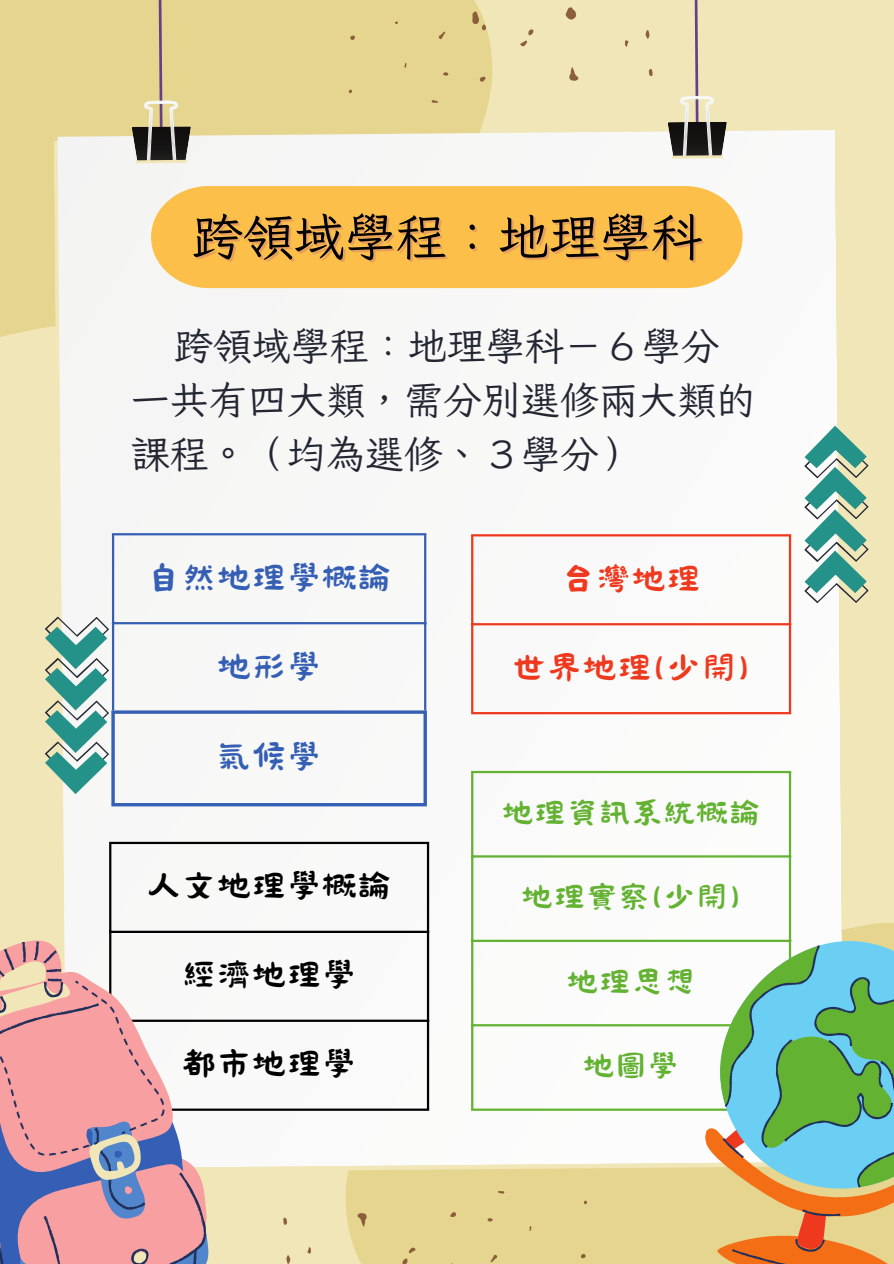
<style>
.page{position:relative;width:894px;height:1264px;background:#fff}
.page>*{position:absolute;margin:0;border:0;box-sizing:border-box;transform-origin:0 0}
.t1{font:51px "Iansui 094";color:#000}
.t2{font:39px/54px "Iansui 094";color:#242733}
.t3{font:39px "Canva Li CN";color:#000}
.t4{font:39px "Canva Li CN";color:#355fb5}
.t5{font:39px "Canva Li CN";color:#ef391f}
.t6{font:36px "Canva Li CN";color:#63b231}
</style>
<div class="page">
<div style="left:0;top:0;width:893px;height:1263px;background:#f1e6b8"></div>
<div style="left:0;top:0;width:493px;height:337px;background:#e6d58f"></div>
<div style="left:345px;top:1172px;width:336px;height:91px;background:#e6d58f"></div>
<div style="left:57px;top:130px;width:785px;height:1038px;background:#f9f9f8"></div>
<svg style="left:132px;top:0;width:59px;height:163px;background:#bfb281"></svg>
<hr style="left:136px;top:160px;width:51px;height:3px;background:#f1e6b8">
<svg style="left:667px;top:0;width:59px;height:158px"></svg>
<svg style="left:671px;top:155px;width:51px;height:4px"></svg>
<div style="left:151px;top:186px;width:591px;height:102px;background:#fcbf49"></div>
<hr style="left:471px;top:536px;width:2px;height:176px;background:#ef391f">
<hr style="left:788px;top:536px;width:2px;height:176px;background:#ef391f">
<hr style="left:471px;top:534px;width:319px;height:2px;background:#ef391f">
<hr style="left:471px;top:623px;width:319px;height:2px;background:#ef391f">
<hr style="left:471px;top:712px;width:319px;height:2px;background:#ef391f">
<hr style="left:109px;top:844px;width:2px;height:264px;background:#000">
<hr style="left:427px;top:844px;width:2px;height:264px;background:#000">
<hr style="left:109px;top:841px;width:320px;height:3px;background:#000">
<hr style="left:109px;top:930px;width:320px;height:3px;background:#000">
<hr style="left:109px;top:1019px;width:320px;height:2px;background:#000">
<hr style="left:109px;top:1108px;width:320px;height:2px;background:#000">
<svg style="left:0;top:941px;width:206px;height:322px;background:#d9acb6"></svg>
<hr style="left:471px;top:773px;width:2px;height:335px;background:#63b231">
<hr style="left:788px;top:773px;width:2px;height:335px;background:#63b231">
<hr style="left:471px;top:771px;width:319px;height:2px;background:#63b231">
<hr style="left:471px;top:855px;width:319px;height:2px;background:#63b231">
<hr style="left:471px;top:939px;width:319px;height:3px;background:#63b231">
<hr style="left:471px;top:1024px;width:319px;height:2px;background:#63b231">
<hr style="left:471px;top:1108px;width:319px;height:2px;background:#63b231">
<svg style="left:681px;top:916px;width:212px;height:347px;background:#f4f1dd"></svg>
<svg style="left:696px;top:933px;width:197px;height:330px;background:#a2bf98"></svg>
<svg style="left:565px;top:7px;width:11px;height:13px"></svg>
<svg style="left:569px;top:67px;width:9px;height:14px"></svg>
<svg style="left:645px;top:30px;width:4px;height:9px"></svg>
<svg style="left:438px;top:32px;width:7px;height:7px"></svg>
<svg style="left:520px;top:29px;width:13px;height:17px"></svg>
<svg style="left:648px;top:69px;width:4px;height:7px"></svg>
<svg style="left:479px;top:77px;width:6px;height:5px"></svg>
<svg style="left:625px;top:40px;width:3px;height:7px"></svg>
<svg style="left:472px;top:11px;width:14px;height:19px"></svg>
<svg style="left:350px;top:36px;width:5px;height:4px"></svg>
<svg style="left:443px;top:72px;width:5px;height:4px"></svg>
<svg style="left:431px;top:100px;width:7px;height:3px"></svg>
<svg style="left:348px;top:89px;width:4px;height:4px"></svg>
<svg style="left:357px;top:1212px;width:10px;height:14px"></svg>
<svg style="left:286px;top:1255px;width:4px;height:8px"></svg>
<svg style="left:490px;top:1254px;width:7px;height:8px"></svg>
<svg style="left:402px;top:1247px;width:13px;height:16px"></svg>
<svg style="left:283px;top:1217px;width:4px;height:7px"></svg>
<svg style="left:450px;top:1211px;width:6px;height:6px"></svg>
<svg style="left:307px;top:1247px;width:4px;height:6px"></svg>
<svg style="left:580px;top:1253px;width:5px;height:5px"></svg>
<svg style="left:487px;top:1218px;width:5px;height:3px"></svg>
<svg style="left:498px;top:1190px;width:6px;height:3px"></svg>
<svg style="left:583px;top:1200px;width:4px;height:4px"></svg>
<svg style="left:804px;top:425px;width:64px;height:178px"></svg>
<svg style="left:45px;top:616px;width:64px;height:178px"></svg>
<hr style="left:112px;top:535px;width:2px;height:175px;background:#355fb5">
<hr style="left:424px;top:535px;width:2px;height:175px;background:#355fb5">
<hr style="left:112px;top:533px;width:314px;height:2px;background:#355fb5">
<hr style="left:112px;top:622px;width:314px;height:2px;background:#355fb5">
<svg style="left:111px;top:713px;width:4px;height:90px"></svg>
<svg style="left:423px;top:713px;width:4px;height:90px"></svg>
<hr style="left:111px;top:710px;width:316px;height:3px;background:#355fb5">
<hr style="left:111px;top:803px;width:316px;height:3px;background:#355fb5">
<p class="t1" style="left:191px;top:210px;width:511px">跨領域學程：地理學科</p>
<p class="t2" style="left:174px;top:318px;width:547px">跨領域學程：地理學科－６學分</p>
<p class="t2" style="left:131px;top:372px;width:625px">一共有四大類，需分別選修兩大類的課程。（均為選修、３學分）</p>
<p class="t4" style="left:146px;top:560px;width:247px">自然地理學概論</p>
<p class="t4" style="left:216px;top:649px;width:107px">地形學</p>
<p class="t4" style="left:216px;top:740px;width:107px">氣候學</p>
<p class="t3" style="left:146px;top:869px;width:247px">人文地理學概論</p>
<h1 class="t3" style="left:181px;top:958px;width:177px">經濟地理學</h1>
<p class="t3" style="left:181px;top:1046px;width:177px">都市地理學</p>
<p class="t5" style="left:560px;top:561px;width:142px">台灣地理</p>
<p class="t5" style="left:511px;top:650px;width:240px">世界地理(少開)</p>
<p class="t6" style="left:501px;top:797px;width:261px">地理資訊系統概論</p>
<p class="t6" style="left:521px;top:881px;width:222px">地理實察(少開)</p>
<p class="t6" style="left:566px;top:966px;width:131px">地理思想</p>
<p class="t6" style="left:582px;top:1050px;width:99px">地圖學</p>
</div>
